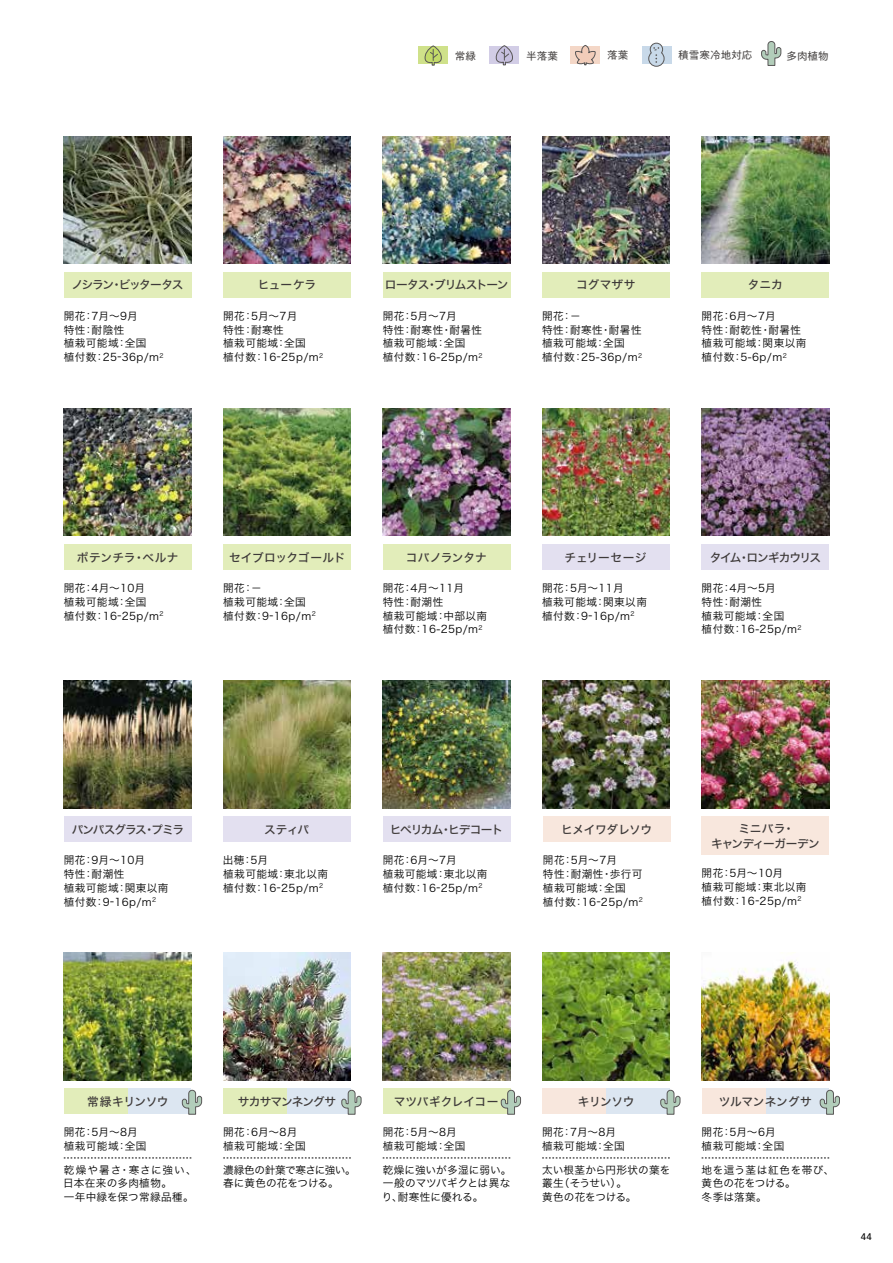
<style>
.page{position:relative;width:893px;height:1263px;background:#fff}
.page>*{position:absolute;margin:0;border:0;box-sizing:border-box;transform-origin:0 0}
.t1{font:11.7px/15.9px "Hira Kaku Std W5";letter-spacing:-.04em;color:#3e3a39;text-align:center}
.t2{font:11.7px "Hira Kaku Std W5";letter-spacing:-.095em;color:#3e3a39}
.t3{font:11.7px "Hira Kaku Std W5";letter-spacing:-.005em;color:#3e3a39}
.t4{font:11.7px "Hira Kaku Std W5";letter-spacing:.015em;color:#3e3a39}
.t5{font:11.7px "Hira Kaku Std W5";letter-spacing:-.085em;color:#3e3a39}
.t6{font:11.7px "Hira Kaku Std W5";letter-spacing:-.11em;color:#3e3a39}
.t7{font:11.7px "Hira Kaku Std W5";letter-spacing:-.08em;color:#3e3a39}
.t8{font:11.7px "Hira Kaku Std W5";letter-spacing:-.015em;color:#3e3a39}
.t9{font:10.65px/13.8px "Hira Kaku Std W3";letter-spacing:.04em;color:#000}
.t10{font:10.65px/13.8px "Hira Kaku Std W3";letter-spacing:.005em;color:#000}
.t11{font:10.65px/13.8px "Hira Kaku Std W3";letter-spacing:-.03em;color:#000}
.t12{font:10.65px "PA1 Gothic Std";color:#4c4948}
.t13{font:500 9.6px "Avenir";color:#000}
.s1{font-family:"Koz Go Pr 6 N"}
</style>
<div class="page">
<svg style="left:64px;top:1158px;width:127px;height:1px"></svg>
<svg style="left:223px;top:1158px;width:128px;height:1px"></svg>
<svg style="left:383px;top:1158px;width:127px;height:1px"></svg>
<svg style="left:542px;top:1158px;width:128px;height:1px"></svg>
<svg style="left:702px;top:1158px;width:127px;height:1px"></svg>
<img style="left:64px;top:953px;width:127px;height:127px">
<img style="left:223px;top:953px;width:128px;height:127px">
<img style="left:383px;top:953px;width:127px;height:127px">
<img style="left:542px;top:953px;width:128px;height:127px">
<img style="left:702px;top:960px;width:127px;height:120px">
<img style="left:64px;top:680px;width:127px;height:128px">
<img style="left:223px;top:680px;width:128px;height:128px">
<img style="left:383px;top:680px;width:127px;height:128px">
<img style="left:542px;top:680px;width:128px;height:128px">
<img style="left:64px;top:408px;width:127px;height:128px">
<img style="left:223px;top:408px;width:128px;height:128px">
<img style="left:383px;top:408px;width:127px;height:128px">
<img style="left:542px;top:408px;width:128px;height:128px">
<img style="left:702px;top:408px;width:127px;height:128px">
<img style="left:702px;top:680px;width:127px;height:128px">
<img style="left:64px;top:136px;width:127px;height:128px">
<img style="left:223px;top:136px;width:128px;height:128px">
<img style="left:383px;top:136px;width:127px;height:128px">
<img style="left:542px;top:136px;width:128px;height:128px">
<img style="left:702px;top:136px;width:127px;height:128px">
<div style="left:287px;top:1089px;width:64px;height:25px;background:#dce6f1"></div>
<div style="left:223px;top:1089px;width:64px;height:25px;background:#e2edba"></div>
<div style="left:606px;top:1089px;width:64px;height:25px;background:#dce6f1"></div>
<div style="left:542px;top:1089px;width:64px;height:25px;background:#f8e7dd"></div>
<div style="left:765px;top:1089px;width:64px;height:25px;background:#dce6f1"></div>
<div style="left:702px;top:1089px;width:63px;height:25px;background:#f8e7dd"></div>
<div style="left:383px;top:1089px;width:127px;height:25px;background:#e2edba"></div>
<div style="left:128px;top:1089px;width:63px;height:25px;background:#dce6f1"></div>
<div style="left:64px;top:1089px;width:64px;height:25px;background:#e2edba"></div>
<div style="left:64px;top:816px;width:127px;height:26px;background:#e3e0f0"></div>
<div style="left:223px;top:816px;width:128px;height:26px;background:#e3e0f0"></div>
<div style="left:383px;top:816px;width:127px;height:26px;background:#e3e0f0"></div>
<div style="left:543px;top:816px;width:127px;height:26px;background:#f8e7dd"></div>
<div style="left:702px;top:816px;width:127px;height:39px;background:#f8e7dd"></div>
<div style="left:64px;top:544px;width:127px;height:26px;background:#e2edba"></div>
<div style="left:223px;top:544px;width:128px;height:26px;background:#e2edba"></div>
<div style="left:383px;top:544px;width:127px;height:26px;background:#e2edba"></div>
<div style="left:542px;top:544px;width:128px;height:26px;background:#e3e0f0"></div>
<div style="left:702px;top:544px;width:127px;height:26px;background:#e3e0f0"></div>
<div style="left:64px;top:272px;width:127px;height:26px;background:#e2edba"></div>
<div style="left:223px;top:272px;width:128px;height:26px;background:#e2edba"></div>
<div style="left:383px;top:272px;width:127px;height:26px;background:#e2edba"></div>
<div style="left:542px;top:272px;width:128px;height:26px;background:#e2edba"></div>
<div style="left:702px;top:272px;width:127px;height:26px;background:#e2edba"></div>
<svg style="left:181px;top:1089px;width:21px;height:26px"></svg>
<svg style="left:341px;top:1089px;width:21px;height:26px"></svg>
<svg style="left:500px;top:1089px;width:21px;height:26px"></svg>
<svg style="left:660px;top:1089px;width:21px;height:26px"></svg>
<svg style="left:819px;top:1089px;width:21px;height:26px"></svg>
<div style="left:418px;top:47px;width:30px;height:17px;background:#cfe18a"></div>
<svg style="left:424px;top:45px;width:18px;height:21px"></svg>
<div style="left:490px;top:47px;width:29px;height:17px;background:#d2cde6"></div>
<svg style="left:495px;top:45px;width:19px;height:21px"></svg>
<div style="left:571px;top:47px;width:29px;height:17px;background:#f4d7c7"></div>
<svg style="left:575px;top:45px;width:21px;height:21px"></svg>
<div style="left:642px;top:47px;width:29px;height:17px;background:#c8d9e9"></div>
<svg style="left:648px;top:42px;width:17px;height:25px"></svg>
<svg style="left:761px;top:41px;width:21px;height:25px"></svg>
<p class="t12" style="left:455px;top:49px;width:23px">常緑</p>
<p class="t12" style="left:526px;top:50px;width:33px">半落葉</p>
<p class="t12" style="left:607px;top:49px;width:23px">落葉</p>
<p class="t12" style="left:678px;top:49px;width:76px">積雪寒冷地対応</p>
<p class="t12" style="left:786px;top:50px;width:44px">多肉植物</p>
<p class="t6" style="left:71px;top:276px;width:114px">ノシラン・ビッタータス</p>
<p class="t1" style="left:258px;top:277px;width:60px">ヒューケラ</p>
<p class="t5" style="left:385px;top:276px;width:125px">ロータス・ブリムストーン</p>
<p class="t1" style="left:576px;top:277px;width:61px">コグマザサ</p>
<p class="t1" style="left:748px;top:277px;width:36px">タニカ</p>
<p class="t9" style="left:64px;top:309px;width:101px">開花：7月～9月<br>特性：耐陰性<br>植栽可能域：全国<br>植付数：25-36p/m<sup>2</sup></p>
<p class="t9" style="left:223px;top:309px;width:101px">開花：5月～7月<br>特性：耐寒性<br>植栽可能域：全国<br>植付数：16-25p/m<sup>2</sup></p>
<p class="t9" style="left:383px;top:309px;width:101px">開花：5月～7月<br>特性：耐寒性・耐暑性植栽可能域：全国<br>植付数：16-25p/m<sup>2</sup></p>
<p class="t9" style="left:542px;top:309px;width:101px">開花：<span class="s1">－<br></span>特性：耐寒性・耐暑性植栽可能域：全国<br>植付数：25-36p/m<sup>2</sup></p>
<p class="t9" style="left:702px;top:309px;width:106px">開花：6月～7月<br>特性：耐乾性・耐暑性植栽可能域：関東以南植付数：5-6p/m<sup>2</sup></p>
<p class="t4" style="left:77px;top:548px;width:103px">ポテンチラ・ベルナ</p>
<p class="t1" style="left:229px;top:549px;width:118px">セイブロックゴールド</p>
<p class="t8" style="left:406px;top:548px;width:82px">コバノランタナ</p>
<p class="t4" style="left:564px;top:548px;width:84px">チェリーセージ</p>
<p class="t2" style="left:710px;top:548px;width:113px">タイム・ロンギカウリス</p>
<p class="t9" style="left:64px;top:581px;width:101px">開花：4月～10月<br>植栽可能域：全国<br>植付数：16-25p/m<sup>2</sup></p>
<p class="t9" style="left:223px;top:581px;width:94px">開花：<span class="s1">－<br></span>植栽可能域：全国植付数：9-16p/m<sup>2</sup></p>
<p class="t9" style="left:383px;top:581px;width:106px">開花：4月～11月<br>特性：耐潮性<br>植栽可能域：中部以南植付数：16-25p/m<sup>2</sup></p>
<p class="t9" style="left:542px;top:581px;width:106px">開花：5月～11月<br>植栽可能域：関東以南植付数：9-16p/m<sup>2</sup></p>
<p class="t9" style="left:702px;top:581px;width:101px">開花：4月～5月<br>特性：耐潮性<br>植栽可能域：全国<br>植付数：16-25p/m<sup>2</sup></p>
<p class="t2" style="left:72px;top:820px;width:114px">パンパスグラス・プミラ</p>
<p class="t1" style="left:264px;top:821px;width:47px">スティパ</p>
<p class="t2" style="left:390px;top:820px;width:115px">ヒペリカム・ヒデコート</p>
<p class="t1" style="left:561px;top:821px;width:93px">ヒメイワダレソウ</p>
<p class="t1" style="left:711px;top:820px;width:110px">ミニバラ・<br>キャンディーガーデン</p>
<p class="t9" style="left:64px;top:853px;width:106px">開花：9月～10月<br>特性：耐潮性<br>植栽可能域：関東以南植付数：9-16p/m<sup>2</sup></p>
<p class="t9" style="left:223px;top:853px;width:107px">出穂：5月<br>植栽可能域：東北以南植付数：16-25p/m<sup>2</sup></p>
<p class="t9" style="left:383px;top:853px;width:106px">開花：6月～7月<br>植栽可能域：東北以南植付数：16-25p/m<sup>2</sup></p>
<p class="t9" style="left:543px;top:853px;width:101px">開花：5月～7月<br>特性：耐潮性・歩行可植栽可能域：全国<br>植付数：16-25p/m<sup>2</sup></p>
<p class="t9" style="left:702px;top:866px;width:106px">開花：5月～10月<br>植栽可能域：東北以南植付数：16-25p/m<sup>2</sup></p>
<p class="t1" style="left:87px;top:1094px;width:83px">常緑キリンソウ</p>
<p class="t7" style="left:238px;top:1093px;width:100px">サカサマンネングサ</p>
<p class="t3" style="left:394px;top:1093px;width:106px">マツバギクレイコー</p>
<p class="t1" style="left:578px;top:1094px;width:58px">キリンソウ</p>
<p class="t3" style="left:719px;top:1093px;width:94px">ツルマンネングサ</p>
<p class="t9" style="left:64px;top:1125px;width:84px">開花：5月～8月植栽可能域：全国</p>
<p class="t9" style="left:63px;top:1162px;width:135px">乾燥や暑さ・寒さに強い、日本在来の多肉植物。<br>一年中緑を保つ常緑品種。</p>
<p class="t9" style="left:223px;top:1125px;width:84px">開花：6月～8月植栽可能域：全国</p>
<p class="t11" style="left:223px;top:1162px;width:134px">濃緑色の針葉で寒さに強い。春に黄色の花をつける。</p>
<p class="t9" style="left:383px;top:1125px;width:84px">開花：5月～8月植栽可能域：全国</p>
<p class="t9" style="left:382px;top:1162px;width:131px;text-align:justify">乾燥に強いが多湿に弱い。一般のマツバギクとは異なり、耐寒性に優れる。</p>
<p class="t9" style="left:542px;top:1125px;width:84px">開花：7月～8月植栽可能域：全国</p>
<p class="t10" style="left:542px;top:1162px;width:130px">太い根茎から円形状の葉を叢生（そうせい）。<br>黄色の花をつける。</p>
<p class="t9" style="left:702px;top:1125px;width:84px">開花：5月～6月植栽可能域：全国</p>
<p class="t9" style="left:702px;top:1162px;width:134px">地を這う茎は紅色を帯び、黄色の花をつける。<br>冬季は落葉。</p>
<p class="t13" style="left:861px;top:1229px;width:13px">44</p>
</div>
